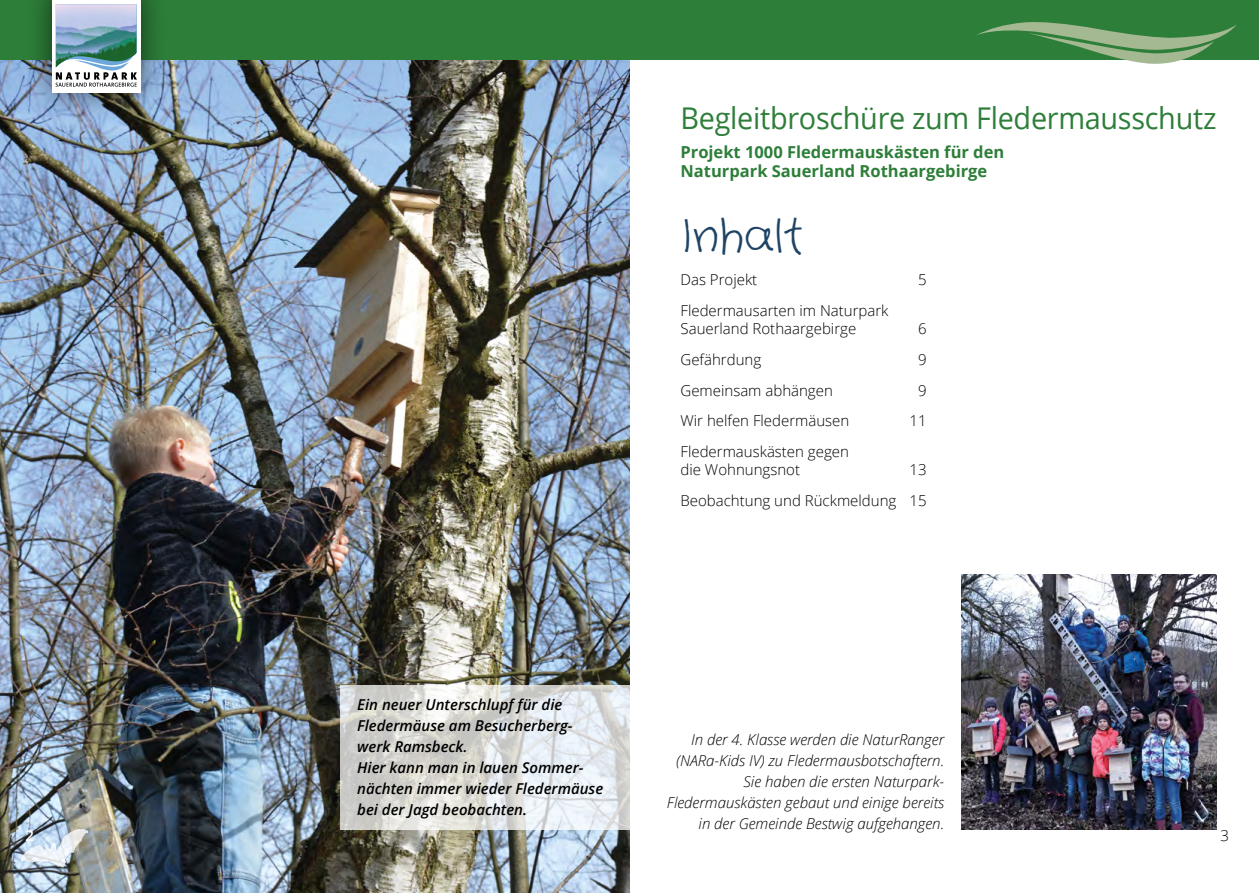
<style>
.page{position:relative;width:1259px;height:893px;background:#fff}
.page>*{position:absolute;margin:0;border:0;box-sizing:border-box;transform-origin:0 0}
.t1{font:45px "Crafty Girls";color:#1f4465}
.t2{font:30px "Open Sans";letter-spacing:-.01em;color:#2d7e39;scale:.96 1}
.t3{font:700 16.5px/19.8px "Open Sans";color:#2d7e39}
.t4{font:300 15px/18px "Open Sans";color:#000}
.t5{font:italic 300 15px/21px "Open Sans";color:#000;text-align:right}
.t6{font:italic 600 15px/21px "Open Sans";color:#000}
.t7{font:600 15px "Open Sans";color:#fff}
</style>
<div class="page">
<img style="left:0;top:60px;width:629px;height:833px">
<img style="left:961px;top:574px;width:255px;height:256px">
<svg style="left:340px;top:685px;width:289px;height:145px;background:#dcdddc"></svg>
<div style="left:0;top:0;width:1259px;height:60px;background:#2d7e39"></div>
<div style="left:25px;top:0;width:142px;height:119px;background:#000;opacity:.6"></div>
<div style="left:52px;top:0;width:88px;height:92px;background:#fff"></div>
<svg style="left:56px;top:4px;width:81px;height:83px"></svg>
<svg style="left:977px;top:22px;width:259px;height:42px"></svg>
<img style="left:21px;top:825px;width:66px;height:48px">
<p class="t2" style="left:680px;top:98px;width:560px">Begleitbroschüre zum Fledermausschutz</p>
<p class="t3" style="left:680px;top:141px;width:325px">Projekt 1000 Fledermauskästen für den<br>Naturpark Sauerland Rothaargebirge</p>
<p class="t1" style="left:680px;top:206px;width:124px">Inhalt</p>
<p class="t4" style="left:680px;top:270px;width:78px">Das Projekt</p>
<p class="t4" style="left:918px;top:270px;width:10px">5</p>
<p class="t4" style="left:680px;top:301px;width:209px">Fledermausarten im Naturpark<br>Sauerland Rothaargebirge</p>
<p class="t4" style="left:918px;top:319px;width:10px">6</p>
<p class="t4" style="left:680px;top:350px;width:82px">Gefährdung</p>
<p class="t4" style="left:918px;top:350px;width:10px">9</p>
<p class="t4" style="left:680px;top:381px;width:154px">Gemeinsam abhängen</p>
<p class="t4" style="left:918px;top:381px;width:10px">9</p>
<p class="t4" style="left:680px;top:411px;width:170px">Wir helfen Fledermäusen</p>
<p class="t4" style="left:909px;top:411px;width:19px">11</p>
<p class="t4" style="left:680px;top:442px;width:170px">Fledermauskästen gegen die Wohnungsnot</p>
<p class="t4" style="left:909px;top:460px;width:19px">13</p>
<p class="t4" style="left:680px;top:491px;width:248px">Beobachtung und Rückmeldung 15</p>
<p class="t6" style="left:357px;top:694px;width:217px">Ein neuer Unterschlupf für die<br>Fledermäuse am Besucherberg&shy;werk Ramsbeck.</p>
<p class="t6" style="left:357px;top:757px;width:247px">Hier kann man in lauen Sommer&shy;nächten immer wieder Fledermäuse bei der Jagd beobachten.</p>
<p class="t5" style="left:667px;top:728px;width:279px">In der 4. Klasse werden die NaturRanger (NARa-Kids IV) zu Fledermausbotschaftern.<br>Sie haben die ersten Naturpark-Fledermauskästen gebaut und einige bereits in der Gemeinde Bestwig aufgehangen.</p>
<p class="t7" style="left:26px;top:825px;width:10px">2</p>
<p class="t4" style="left:1220px;top:826px;width:10px">3</p>
</div>
